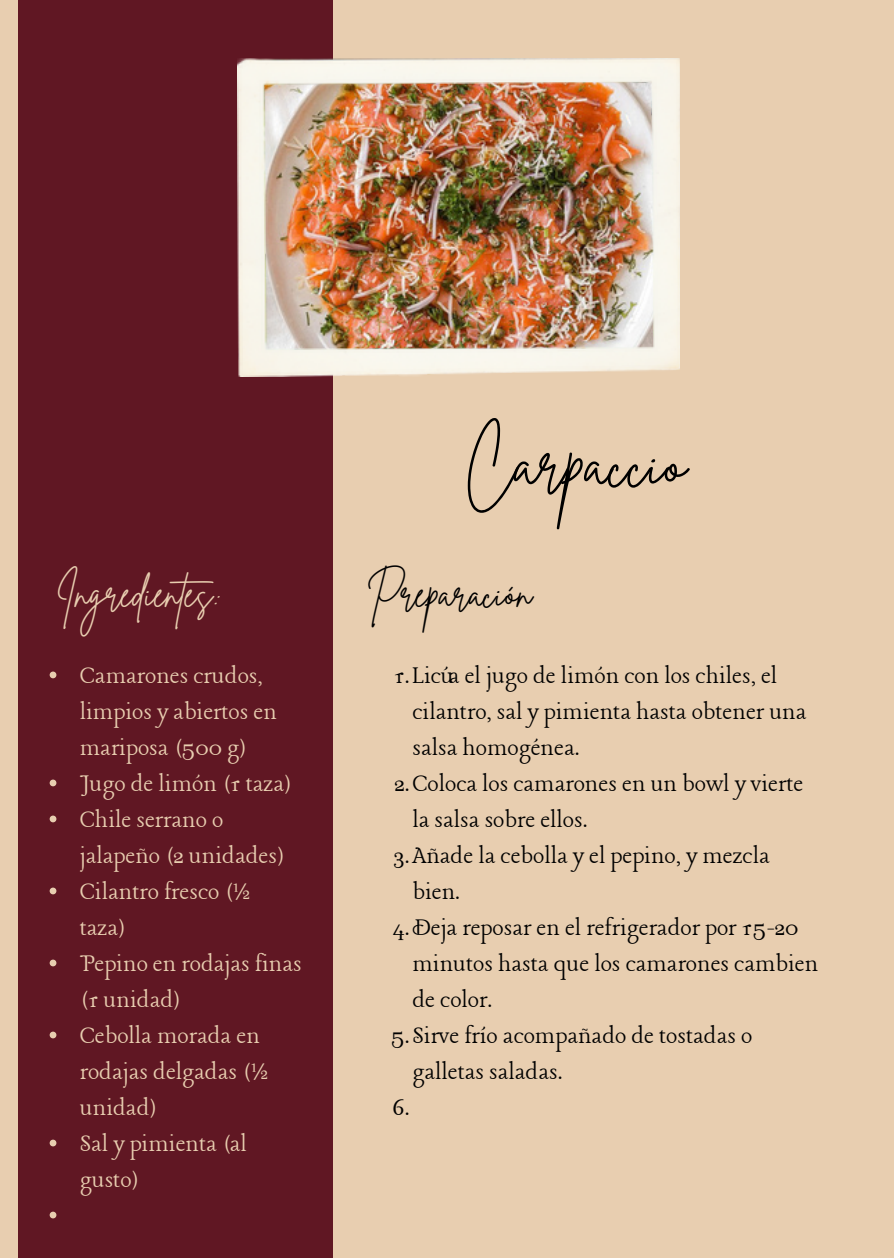
<style>
.page{position:relative;width:894px;height:1258px;background:#fff}
.page>*{position:absolute;margin:0;border:0;box-sizing:border-box;transform-origin:0 0}
.t1{font:65.7px "Brittany Signature";color:#000}
.t2{font:39px "Brittany Signature";color:#e8ceb0}
.t3{font:39px "Brittany Signature";color:#000}
.t4{font:27px/36px "Lancelot";color:#000}
.t5{font:27px/36px "Lancelot";color:#e8ceb0}
</style>
<div class="page">
<div style="left:0;top:0;width:893px;height:1258px;background:#e8ceb0"></div>
<div style="left:18px;top:0;width:314px;height:1258px;background:#601723"></div>
<img style="left:238px;top:59px;width:441px;height:318px">
<svg style="left:50px;top:671px;width:6px;height:7px"></svg>
<svg style="left:50px;top:779px;width:6px;height:7px"></svg>
<svg style="left:50px;top:815px;width:6px;height:7px"></svg>
<svg style="left:50px;top:887px;width:6px;height:7px"></svg>
<svg style="left:50px;top:959px;width:6px;height:7px"></svg>
<svg style="left:50px;top:1031px;width:6px;height:7px"></svg>
<svg style="left:50px;top:1139px;width:6px;height:7px"></svg>
<svg style="left:50px;top:1211px;width:6px;height:7px"></svg>
<p class="t1" style="left:464px;top:420px;width:223px">Carpaccio</p>
<p class="t2" style="left:56px;top:568px;width:169px">Ingredientes:</p>
<p class="t3" style="left:366px;top:568px;width:167px">Preparación</p>
<p class="t5" style="left:80px;top:659px;width:199px">Camarones crudos, limpios y abiertos en mariposa (500 g)</p>
<p class="t5" style="left:80px;top:767px;width:213px">Jugo de limón (1 taza)</p>
<p class="t5" style="left:80px;top:803px;width:206px">Chile serrano o jalapeño (2 unidades)</p>
<p class="t5" style="left:80px;top:875px;width:173px">Cilantro fresco (½ taza)</p>
<p class="t5" style="left:80px;top:947px;width:223px">Pepino en rodajas finas (1 unidad)</p>
<h1 class="t5" style="left:80px;top:1019px;width:191px">Cebolla morada en rodajas delgadas (½ unidad)</h1>
<h2 class="t5" style="left:80px;top:1127px;width:169px">Sal y pimienta (al gusto)</h2>
<p class="t4" style="left:412px;top:659px;width:395px;text-indent:-19px">1.Licúa el jugo de limón con los chiles, el cilantro, sal y pimienta hasta obtener una salsa homogénea.</p>
<p class="t4" style="left:412px;top:767px;width:392px;text-indent:-18px">2.Coloca los camarones en un bowl y vierte la salsa sobre ellos.</p>
<p class="t4" style="left:412px;top:839px;width:359px;text-indent:-19px">3.Añade la cebolla y el pepino, y mezcla bien.</p>
<p class="t4" style="left:412px;top:911px;width:407px;text-indent:-20px">4.Deja reposar en el refrigerador por 15-20 minutos hasta que los camarones cambien de color.</p>
<p class="t4" style="left:391px;top:1019px;width:363px">5.Sirve frío acompañado de tostadas o</p>
<p class="t4" style="left:412px;top:1055px;width:152px">galletas saladas.</p>
<p class="t4" style="left:392px;top:1091px;width:19px">6.</p>
</div>
